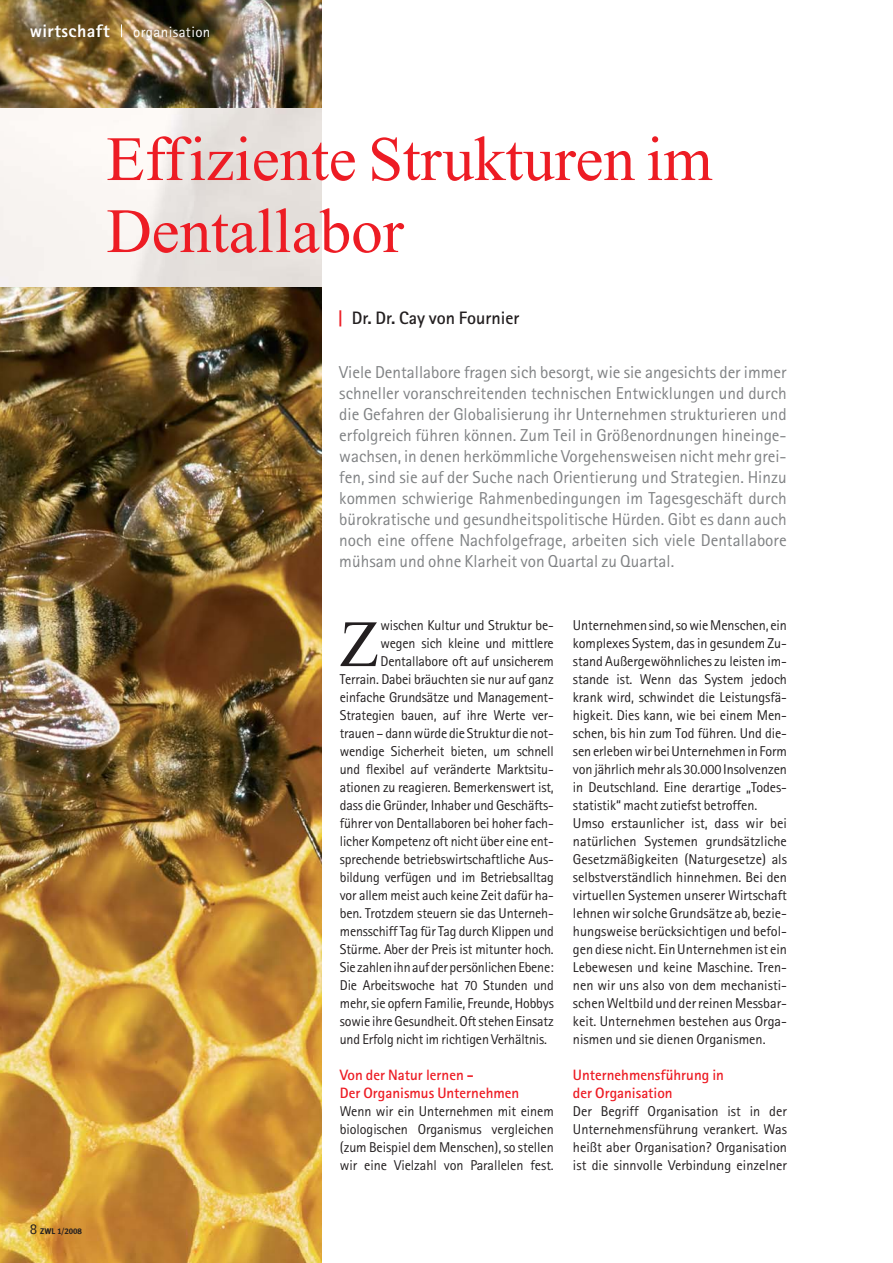
<style>
.page{position:relative;width:893px;height:1263px;background:#fff}
.page>*{position:absolute;margin:0;border:0;box-sizing:border-box;transform-origin:0 0}
.t1{font:66px "Times New Roman";color:#231f20}
.t2{font:63px/72px "Times New Roman";color:#ed1c24}
.t3{font:700 18px "Rotis Sans Serif";color:#231f20}
.t4{font:800 18px "Rotis Sans Serif";letter-spacing:.025em;color:#fff}
.t5{font:17.25px/21px "Rotis Sans Serif";color:#808284;text-align:justify}
.t6{font:700 15px/18px "Rotis Sans Serif";color:#ed1c24}
.t7{font:15px "Rotis Sans Serif";letter-spacing:.025em;color:#fff}
.t8{font:14.25px/18px "Rotis Sans Serif";letter-spacing:-.005em;color:#231f20;text-align:justify}
.t9{font:8.25px "Meta Bold Caps";color:#231f20}
.s1{color:#ed1c24}
.s2{font-family:"Rotis Sans Serif";font-size:15px}
.s3{font-family:"Meta";font-weight:700}
</style>
<div class="page">
<img style="left:0;top:0;width:321px;height:1263px">
<img style="left:0;top:109px;width:321px;height:178px">
<svg style="left:121px;top:24px;width:1px;height:13px"></svg>
<p class="t4" style="left:30px;top:25px;width:81px">wirtschaft</p>
<p class="t7" style="left:133px;top:27px;width:79px">organisation</p>
<h2 class="t2" style="left:106px;top:129px;width:608px">Effiziente Strukturen im<br>Dentallabor</h2>
<p class="t3" style="left:338px;top:312px;width:183px"><span class="s1">|</span> Dr. Dr. Cay von Fournier</p>
<p class="t5" style="left:339px;top:364px;width:449px">Viele Dentallabore fragen sich besorgt, wie sie angesichts der immer schneller voranschreitenden technischen Entwicklungen und durch die Gefahren der Globalisierung ihr Unternehmen strukturieren und erfolgreich führen können. Zum Teil in Größenordnungen hineinge&shy;wachsen, in denen herkömmliche Vorgehensweisen nicht mehr grei&shy;fen, sind sie auf der Suche nach Orientierung und Strategien. Hinzu kommen schwierige Rahmenbedingungen im Tagesgeschäft durch bürokratische und gesundheitspolitische Hürden. Gibt es dann auch noch eine offene Nachfolgefrage, arbeiten sich viele Dentallabore mühsam und ohne Klarheit von Quartal zu Quartal.</p>
<p class="t9" style="left:30px;top:1226px;width:54px"><span class="s2">8</span> <span class="s3">ZWL</span> 1/2008</p>
<h1 class="t1" style="left:340px;top:620px;width:41px">Z</h1>
<p class="t8" style="left:380px;top:618px;width:175px">wischen Kultur und Struktur be-</p>
<p class="t8" style="left:380px;top:636px;width:175px">wegen sich kleine und mittlere</p>
<p class="t8" style="left:380px;top:654px;width:175px">Dentallabore oft auf unsicherem</p>
<p class="t8" style="left:340px;top:672px;width:215px">Terrain. Dabei bräuchten sie nur auf ganz</p>
<p class="t8" style="left:340px;top:690px;width:215px">einfache Grundsätze und Management-</p>
<p class="t8" style="left:340px;top:708px;width:215px">Strategien bauen, auf ihre Werte ver-</p>
<p class="t8" style="left:340px;top:726px;width:215px">trauen – dann würde die Struktur die not-</p>
<p class="t8" style="left:340px;top:744px;width:215px">wendige Sicherheit bieten, um schnell</p>
<p class="t8" style="left:340px;top:762px;width:215px">und flexibel auf veränderte Marktsitu-</p>
<p class="t8" style="left:340px;top:780px;width:216px">ationen zu reagieren. Bemerkenswert ist,</p>
<p class="t8" style="left:340px;top:798px;width:215px">dass die Gründer, Inhaber und Geschäfts-</p>
<p class="t8" style="left:340px;top:816px;width:215px">führer von Dentallaboren bei hoher fach-</p>
<p class="t8" style="left:340px;top:834px;width:215px">licher Kompetenz oft nicht über eine ent-</p>
<p class="t8" style="left:340px;top:852px;width:215px">sprechende betriebswirtschaftliche Aus-</p>
<p class="t8" style="left:340px;top:870px;width:215px">bildung verfügen und im Betriebsalltag</p>
<p class="t8" style="left:340px;top:888px;width:216px">vor allem meist auch keine Zeit dafür ha-</p>
<p class="t8" style="left:340px;top:906px;width:215px">ben. Trotzdem steuern sie das Unterneh-</p>
<p class="t8" style="left:340px;top:924px;width:215px">mensschiff Tag für Tag durch Klippen und</p>
<p class="t8" style="left:340px;top:942px;width:215px">Stürme. Aber der Preis ist mitunter hoch.</p>
<p class="t8" style="left:340px;top:960px;width:215px">Sie zahlen ihn auf der persönlichen Ebene:</p>
<p class="t8" style="left:340px;top:978px;width:215px">Die Arbeitswoche hat 70 Stunden und</p>
<p class="t8" style="left:340px;top:996px;width:215px">mehr, sie opfern Familie, Freunde, Hobbys</p>
<p class="t8" style="left:340px;top:1014px;width:216px">sowie ihre Gesundheit. Oft stehen Einsatz</p>
<p class="t8" style="left:340px;top:1032px;width:209px">und Erfolg nicht im richtigen Verhältnis.</p>
<p class="t6" style="left:340px;top:1067px;width:181px">Von der Natur lernen -<br>Der Organismus Unternehmen</p>
<p class="t8" style="left:340px;top:1104px;width:215px">Wenn wir ein Unternehmen mit einem biologischen Organismus vergleichen (zum Beispiel dem Menschen), so stellen wir eine Vielzahl von Parallelen fest.</p>
<p class="t8" style="left:573px;top:618px;width:216px;text-align:left">Unternehmen sind, so wie Menschen, ein komplexes System, das in gesundem Zu&shy;stand Außergewöhnliches zu leisten im&shy;stande ist. Wenn das System jedoch krank wird, schwindet die Leistungsfä&shy;higkeit. Dies kann, wie bei einem Men&shy;schen, bis hin zum Tod führen. Und die&shy;sen erleben wir bei Unternehmen in Form von jährlich mehr als 30.000 Insolvenzen in Deutschland. Eine derartige „Todes&shy;statistik“ macht zutiefst betroffen.<br>Umso erstaunlicher ist, dass wir bei natürlichen Systemen grundsätzliche Gesetzmäßigkeiten (Naturgesetze) als selbstverständlich hinnehmen. Bei den virtuellen Systemen unserer Wirtschaft lehnen wir solche Grundsätze ab, bezie&shy;hungsweise berücksichtigen und befol&shy;gen diese nicht. Ein Unternehmen ist ein Lebewesen und keine Maschine. Tren&shy;nen wir uns also von dem mechanisti&shy;schen Weltbild und der reinen Messbar&shy;keit. Unternehmen bestehen aus Orga&shy;nismen und sie dienen Organismen.</p>
<p class="t6" style="left:573px;top:1067px;width:153px">Unternehmensführung in der Organisation</p>
<p class="t8" style="left:573px;top:1104px;width:216px">Der Begriff Organisation ist in der Unternehmensführung verankert. Was heißt aber Organisation? Organisation ist die sinnvolle Verbindung einzelner</p>
</div>
